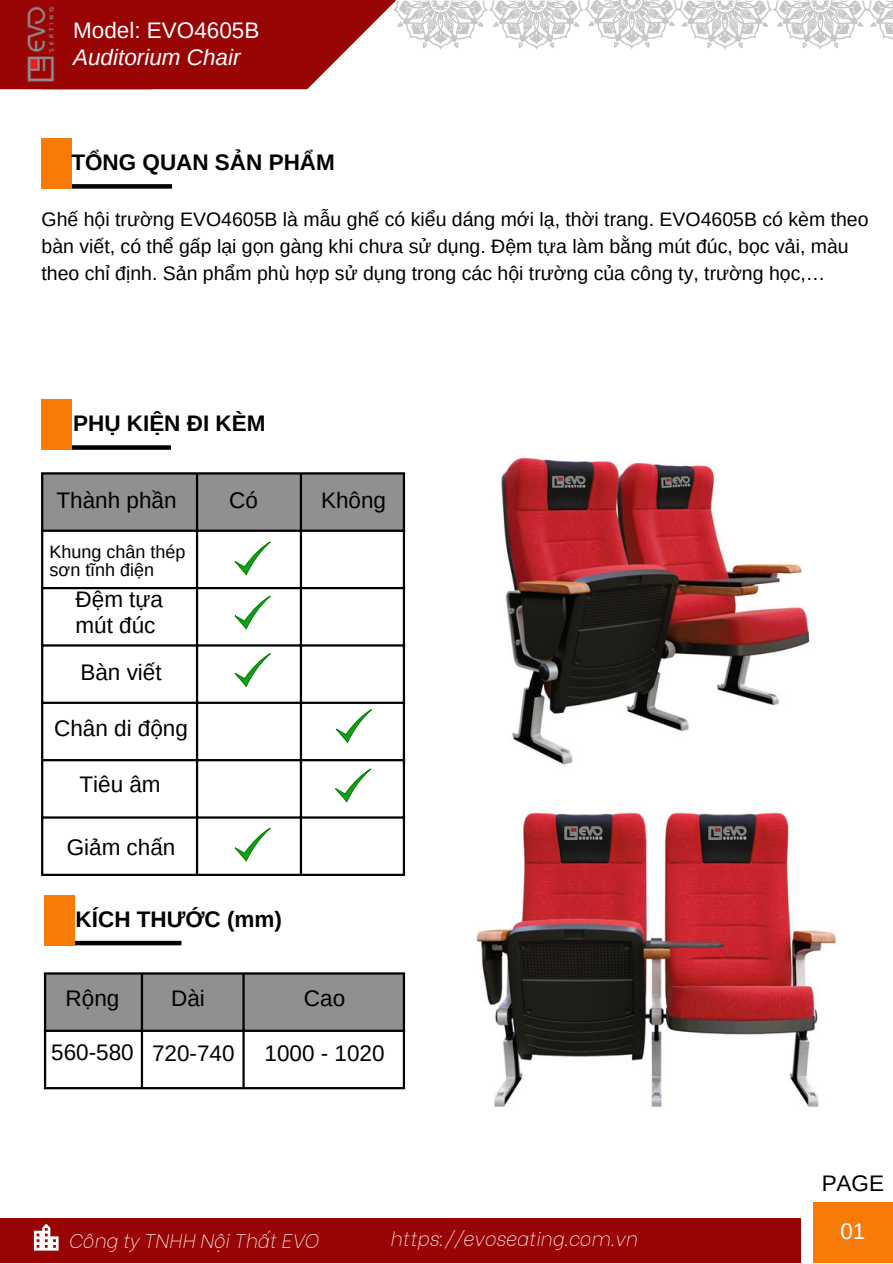
<style>
.page{position:relative;width:893px;height:1264px;background:#fff}
.page>*{position:absolute;margin:0;border:0;box-sizing:border-box;transform-origin:0 0}
.t1{font:22.5px "Arimo";color:#000}
.t2{font:700 22.5px "Arimo";color:#000}
.t3{font:22.5px "Arimo";color:#000}
.t4{font:22.5px "Arimo";color:#fff}
.t5{font:italic 22.5px "Arimo";color:#fff}
.t6{font:19.5px/27px "Arimo";color:#000}
.t7{font:italic 100 19.5px "Be Vietnam";color:#fff}
.t8{font:18px/18px "Arimo";color:#000}
</style>
<div class="page">
<svg style="left:240px;top:0;width:153px;height:89px;fill:#990404"></svg>
<div style="left:0;top:0;width:240px;height:89px;background:#990404"></div>
<div style="left:56px;top:184px;width:116px;height:5px;background:#000"></div>
<img style="left:27px;top:6px;width:28px;height:76px">
<div style="left:41px;top:138px;width:30px;height:51px;background:#f87b07"></div>
<div style="left:66px;top:940px;width:115px;height:5px;background:#000"></div>
<div style="left:44px;top:895px;width:30px;height:50px;background:#f87b07"></div>
<div style="left:46px;top:974px;width:357px;height:55px;background:#918f91"></div>
<hr style="left:44px;top:974px;width:2px;height:113px;background:#000">
<hr style="left:141px;top:974px;width:2px;height:113px;background:#000">
<hr style="left:242px;top:974px;width:3px;height:113px;background:#000">
<hr style="left:403px;top:974px;width:2px;height:113px;background:#000">
<hr style="left:44px;top:972px;width:361px;height:2px;background:#000">
<hr style="left:44px;top:1029px;width:361px;height:2px;background:#000">
<hr style="left:44px;top:1087px;width:361px;height:2px;background:#000">
<div style="left:55px;top:445px;width:116px;height:5px;background:#000"></div>
<div style="left:41px;top:399px;width:31px;height:51px;background:#f87b07"></div>
<div style="left:43px;top:474px;width:360px;height:55px;background:#918f91"></div>
<hr style="left:41px;top:474px;width:2px;height:399px;background:#000">
<hr style="left:196px;top:474px;width:2px;height:399px;background:#000">
<hr style="left:300px;top:474px;width:2px;height:399px;background:#000">
<hr style="left:403px;top:474px;width:2px;height:399px;background:#000">
<hr style="left:41px;top:472px;width:364px;height:2px;background:#000">
<hr style="left:41px;top:529px;width:364px;height:3px;background:#000">
<hr style="left:41px;top:587px;width:364px;height:2px;background:#000">
<hr style="left:41px;top:644px;width:364px;height:2px;background:#000">
<hr style="left:41px;top:701px;width:364px;height:3px;background:#000">
<hr style="left:41px;top:759px;width:364px;height:2px;background:#000">
<hr style="left:41px;top:816px;width:364px;height:2px;background:#000">
<hr style="left:41px;top:873px;width:364px;height:3px;background:#000">
<svg style="left:234px;top:541px;width:36px;height:34px"></svg>
<div style="left:0;top:1218px;width:800px;height:44px;background:#990404"></div>
<div style="left:813px;top:1202px;width:79px;height:60px;background:#f87b07"></div>
<svg style="left:34px;top:1223px;width:25px;height:27px"></svg>
<svg style="left:393px;top:0;width:500px;height:50px"></svg>
<svg style="left:234px;top:595px;width:36px;height:34px"></svg>
<svg style="left:234px;top:653px;width:36px;height:34px"></svg>
<svg style="left:336px;top:709px;width:36px;height:34px"></svg>
<svg style="left:335px;top:768px;width:36px;height:34px"></svg>
<svg style="left:234px;top:827px;width:36px;height:34px"></svg>
<img style="left:501px;top:457px;width:309px;height:308px">
<img style="left:476px;top:812px;width:361px;height:295px">
<p class="t4" style="left:73px;top:17px;width:188px">Model: EVO4605B</p>
<p class="t5" style="left:73px;top:44px;width:169px">Auditorium Chair</p>
<p class="t2" style="left:71px;top:150px;width:265px">TỔNG QUAN SẢN PHẨM</p>
<p class="t6" style="left:41px;top:206px;width:828px">Ghế hội trường EVO4605B là mẫu ghế có kiểu dáng mới lạ, thời trang. EVO4605B có kèm theo bàn viết, có thể gấp lại gọn gàng khi chưa sử dụng. Đệm tựa làm bằng mút đúc, bọc vải, màu theo chỉ định. Sản phẩm phù hợp sử dụng trong các hội trường của công ty, trường học,…</p>
<p class="t2" style="left:73px;top:411px;width:194px">PHỤ KIỆN ĐI KÈM</p>
<p class="t1" style="left:57px;top:488px;width:121px">Thành phần</p>
<p class="t1" style="left:229px;top:487px;width:30px">Có</p>
<p class="t1" style="left:321px;top:488px;width:66px">Không</p>
<p class="t8" style="left:50px;top:542px;width:137px">Khung chân thép sơn tĩnh điện</p>
<p class="t1" style="left:76px;top:587px;width:89px">Đệm tựa</p>
<p class="t1" style="left:76px;top:613px;width:81px">mút đúc</p>
<p class="t1" style="left:80px;top:660px;width:83px">Bàn viết</p>
<p class="t1" style="left:54px;top:716px;width:135px">Chân di động</p>
<p class="t1" style="left:79px;top:772px;width:83px">Tiêu âm</p>
<p class="t1" style="left:67px;top:834px;width:110px">Giảm chấn</p>
<p class="t2" style="left:76px;top:906px;width:208px">KÍCH THƯỚC (mm)</p>
<p class="t1" style="left:66px;top:985px;width:55px">Rộng</p>
<p class="t3" style="left:171px;top:985px;width:35px">Dài</p>
<p class="t3" style="left:304px;top:985px;width:43px">Cao</p>
<p class="t3" style="left:51px;top:1039px;width:84px">560-580</p>
<p class="t3" style="left:152px;top:1040px;width:84px">720-740</p>
<p class="t3" style="left:264px;top:1040px;width:121px">1000 - 1020</p>
<p class="t7" style="left:68px;top:1224px;width:252px">Công ty TNHH Nội Thất EVO</p>
<p class="t7" style="left:390px;top:1222px;width:249px">https://evoseating.com.vn</p>
<p class="t1" style="left:821px;top:1170px;width:64px">PAGE</p>
<p class="t4" style="left:840px;top:1218px;width:26px">01</p>
</div>
